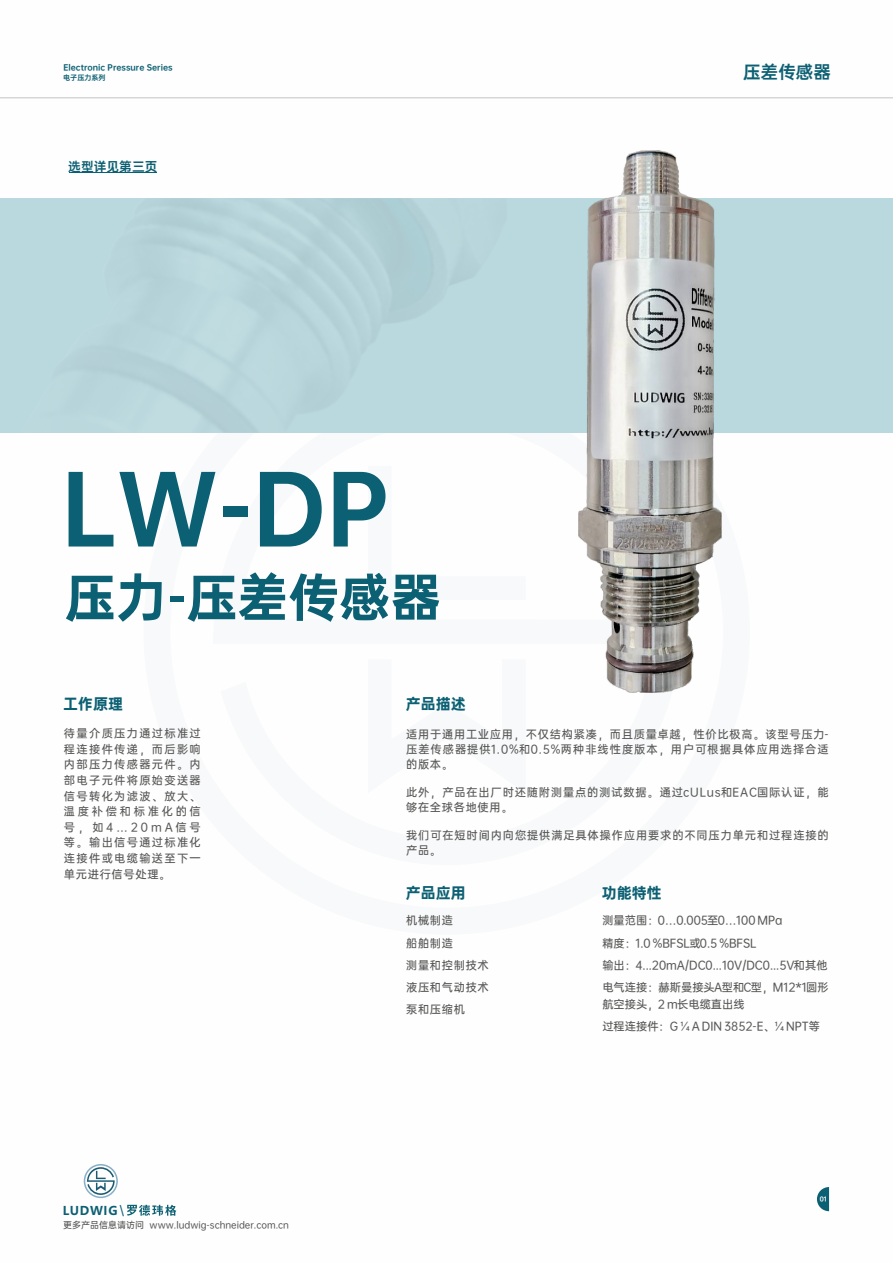
<style>
.page{position:relative;width:893px;height:1263px;background:#fff}
.page>*{position:absolute;margin:0;border:0;box-sizing:border-box;transform-origin:0 0}
.t1{font:90px "OPPO Sans H";color:#0c6073}
.t2{font:50.85px "OPPO Sans H";color:#0c6073}
.t3{font:17.55px "OPPO Sans B";color:#0c6073}
.t4{font:15px "OPPO Sans H";color:#0c6073}
.t5{font:12.75px "OPPO Sans B";color:#0c6073}
.t6{font:700 12px "Microsoft Ya Hei";letter-spacing:.06em;color:#0c6073}
.t7{font:11.25px/15.6px "OPPO Sans M";letter-spacing:.065em;color:#595857}
.t8{font:11.25px/22.2px "OPPO Sans M";color:#595857}
.t9{font:9px "OPPO Sans M";color:#595857}
.t10{font:7.8px "OPPO Sans H";color:#0c6073}
.t11{font:7.05px "OPPO Sans B";color:#0c6073}
.t12{font:6px "OPPO Sans H";color:#fff}
.s1{font-family:"Arial";font-weight:400;font-size:15.15px}
</style>
<div class="page">
<div style="left:0;top:198px;width:893px;height:235px;background:#bad9de"></div>
<hr style="left:0;top:97px;width:893px;height:1px;background:#c9cacb">
<hr style="left:69px;top:172px;width:87px;height:1px;background:#0c6073">
<img style="left:579px;top:150px;width:143px;height:542px">
<svg style="left:817px;top:1187px;width:12px;height:24px"></svg>
<svg style="left:84px;top:1164px;width:34px;height:34px"></svg>
<svg style="left:127px;top:1205px;width:49px;height:11px"></svg>
<p class="t10" style="left:63px;top:63px;width:111px">Electronic Pressure Series</p>
<h3 class="t3" style="left:743px;top:63px;width:89px">压差传感器</h3>
<p class="t11" style="left:63px;top:74px;width:44px">电子压力系列</p>
<p class="t5" style="left:68px;top:160px;width:91px">选型详见第三页</p>
<h1 class="t1" style="left:62px;top:463px;width:329px">LW-DP</h1>
<h2 class="t2" style="left:65px;top:572px;width:378px">压力-压差传感器</h2>
<h3 class="t4" style="left:63px;top:696px;width:61px">工作原理</h3>
<p class="t7" style="left:64px;top:725px;width:138px;text-align:justify">待量介质压力通过标准过程连接件传递，而后影响内部压力传感器元件。内部电子元件将原始变送器信号转化为滤波、放大、温度补偿和标准化的信号，如4…20mA信号等。输出信号通过标准化连接件或电缆输送至下一单元进行信号处理。</p>
<p class="t6" style="left:63px;top:1205px;width:63px">LUDWIG <span class="s1">\</span></p>
<p class="t9" style="left:63px;top:1220px;width:227px">更多产品信息请访问 www.ludwig-schneider.com.cn</p>
<h3 class="t4" style="left:406px;top:696px;width:61px">产品描述</h3>
<p class="t7" style="left:406px;top:727px;width:424px;line-height:14.9px;text-align:justify">适用于通用工业应用，不仅结构紧凑，而且质量卓越，性价比极高。该型号压力-压差传感器提供1.0%和0.5%两种非线性度版本，用户可根据具体应用选择合适的版本。</p>
<p class="t7" style="left:406px;top:785px;width:424px;line-height:14.9px">此外，产品在出厂时还随附测量点的测试数据。通过cULus和EAC国际认证，能够在全球各地使用。</p>
<p class="t7" style="left:406px;top:828px;width:424px;line-height:14.9px">我们可在短时间内向您提供满足具体操作应用要求的不同压力单元和过程连接的产品。</p>
<h3 class="t4" style="left:406px;top:885px;width:61px">产品应用</h3>
<h3 class="t4" style="left:602px;top:885px;width:61px">功能特性</h3>
<p class="t7" style="left:406px;top:913px;width:48px">机械制造</p>
<p class="t7" style="left:406px;top:957px;width:84px">测量和控制技术</p>
<p class="t7" style="left:406px;top:1002px;width:60px">泵和压缩机</p>
<p class="t7" style="left:406px;top:935px;width:48px">船舶制造</p>
<p class="t7" style="left:406px;top:979px;width:84px">液压和气动技术</p>
<p class="t8" style="left:602px;top:909px;width:182px">测量范围：0…0.005至0…100 MPa</p>
<p class="t8" style="left:602px;top:932px;width:227px">精度：1.0 %BFSL或0.5 %BFSL<br>输出：4...20mA/DC0...10V/DC0...5V和其他</p>
<p class="t8" style="left:602px;top:979px;width:228px;line-height:16.4px">电气连接：赫斯曼接头A型和C型，M12*1圆形航空接头，2 m长电缆直出线</p>
<p class="t8" style="left:602px;top:1015px;width:219px">过程连接件：G ¼ A DIN 3852-E、¼ NPT等</p>
<p class="t12" style="left:820px;top:1196px;width:9px">01</p>
</div>
